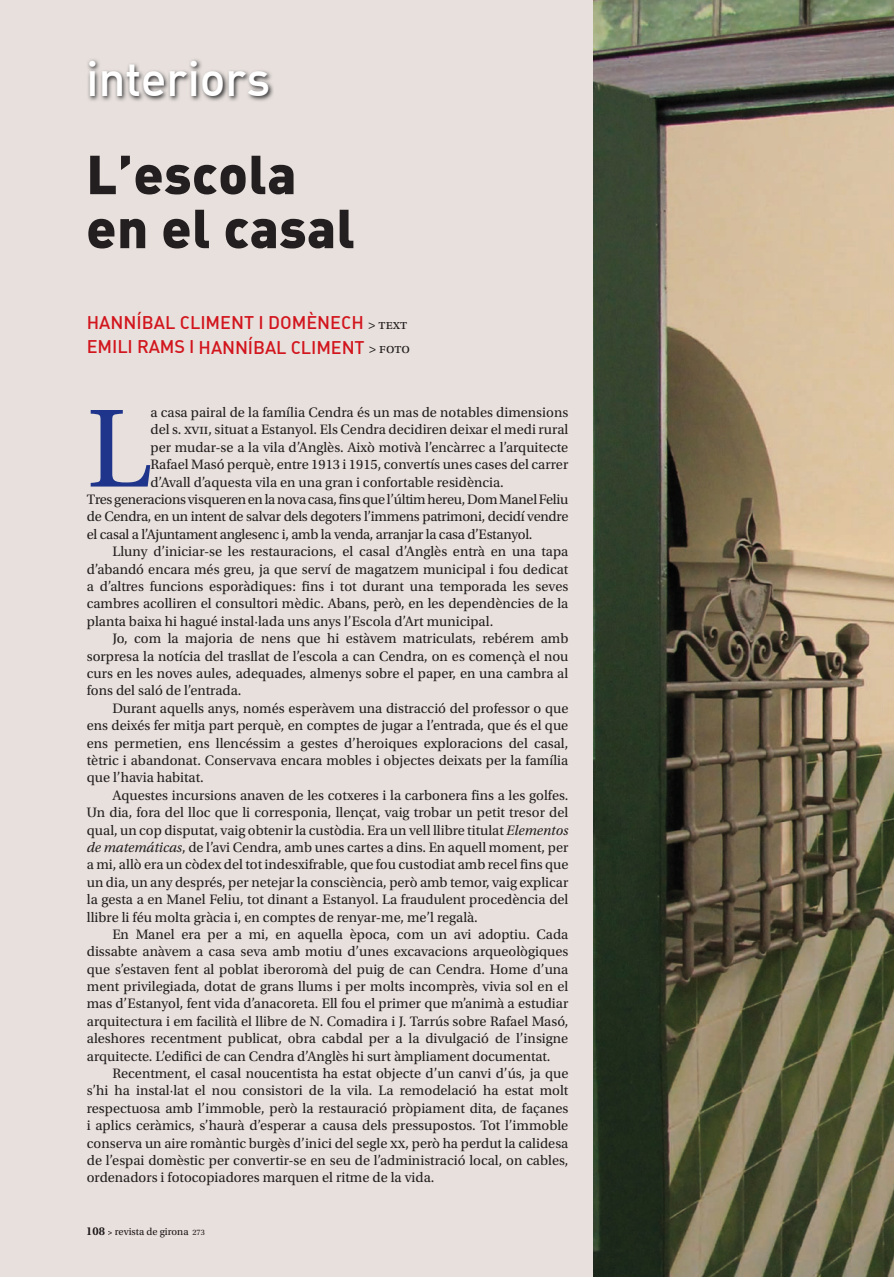
<style>
.page{position:relative;width:894px;height:1277px;background:#fff}
.page>*{position:absolute;margin:0;border:0;box-sizing:border-box;transform-origin:0 0}
.t1{font:117.15px "Utopia Std";color:#1e358b}
.t2{font:54px/54px "DIN Black Alternate";letter-spacing:.01em;color:#231f20}
.t3{font:48px "DIN Medium Alternate";letter-spacing:-.01em;color:#fff}
.t4{font:18px/25.5px "DIN Medium Alternate";letter-spacing:-.005em;color:#d2161e}
.t5{font:14.4px "Utopia Std";color:#231f20}
.t6{font:14.4px "Utopia Std";letter-spacing:-.02em;color:#231f20}
.t7{font:10.5px "Utopia Std";color:#231f20}
.s1{font-family:"Utopia Std";font-size:13.95px;color:#231f20}
.s2{font-style:italic}
.s3{font-weight:600;font-size:12px}
.s4{font-weight:600;font-size:9px}
.s5{font-size:8.25px}
</style>
<div class="page">
<div style="left:0;top:0;width:593px;height:1277px;background:#e8e0dc"></div>
<div style="left:87px;top:1227px;width:18px;height:8px;background:#e8e0dc"></div>
<svg style="left:108px;top:1230px;width:4px;height:4px"></svg>
<div style="left:115px;top:1227px;width:74px;height:10px;background:#e8e0dc"></div>
<div style="left:191px;top:1229px;width:13px;height:6px;background:#e8e0dc"></div>
<img style="left:593px;top:0;width:301px;height:1277px">
<img style="left:86px;top:58px;width:188px;height:44px">
<h3 class="t3" style="left:86px;top:48px;width:186px">interiors</h3>
<h2 class="t2" style="left:86px;top:145px;width:270px">L’escola en el casal</h2>
<p class="t4" style="left:87px;top:309px;width:325px">HANNÍBAL CLIMENT I DOMÈNECH <span class="s1">&gt; text<br></span>EMILI RAMS I HANNÍBAL CLIMENT <span class="s1">&gt; foto</span></p>
<h1 class="t1" style="left:87px;top:385px;width:66px">L</h1>
<p class="t5" style="left:150px;top:404px;width:419px">a casa pairal de la família Cendra és un mas de notables dimensions</p>
<p class="t5" style="left:150px;top:422px;width:419px">del s. xvii, situat a Estanyol. Els Cendra decidiren deixar el medi rural</p>
<p class="t5" style="left:150px;top:439px;width:419px">per mudar-se a la vila d’Anglès. Això motivà l’encàrrec a l’arquitecte</p>
<p class="t5" style="left:150px;top:457px;width:419px">Rafael Masó perquè, entre 1913 i 1915, convertís unes cases del carrer</p>
<p class="t5" style="left:150px;top:474px;width:355px">d’Avall d’aquesta vila en una gran i confortable residència.</p>
<p class="t6" style="left:87px;top:491px;width:483px">Tres generacions visqueren en la nova casa, fins que l’últim hereu, Dom Manel Feliu</p>
<p class="t6" style="left:87px;top:509px;width:483px">de Cendra, en un intent de salvar dels degoters l’immens patrimoni, decidí vendre</p>
<p class="t6" style="left:87px;top:526px;width:447px">el casal a l’Ajuntament anglesenc i, amb la venda, arranjar la casa d’Estanyol.</p>
<p class="t5" style="left:112px;top:544px;width:457px">Lluny d’iniciar-se les restauracions, el casal d’Anglès entrà en una tapa</p>
<p class="t5" style="left:87px;top:561px;width:483px">d’abandó encara més greu, ja que serví de magatzem municipal i fou dedicat</p>
<p class="t5" style="left:87px;top:578px;width:483px">a d’altres funcions esporàdiques: fins i tot durant una temporada les seves</p>
<p class="t5" style="left:87px;top:596px;width:483px">cambres acolliren el consultori mèdic. Abans, però, en les dependències de la</p>
<p class="t5" style="left:87px;top:613px;width:408px">planta baixa hi hagué instal·lada uns anys l’Escola d’Art municipal.</p>
<p class="t5" style="left:112px;top:631px;width:457px">Jo, com la majoria de nens que hi estàvem matriculats, rebérem amb</p>
<p class="t5" style="left:87px;top:648px;width:483px">sorpresa la notícia del trasllat de l’escola a can Cendra, on es començà el nou</p>
<p class="t5" style="left:87px;top:665px;width:483px">curs en les noves aules, adequades, almenys sobre el paper, en una cambra al</p>
<p class="t5" style="left:87px;top:683px;width:156px">fons del saló de l’entrada.</p>
<p class="t5" style="left:112px;top:700px;width:457px">Durant aquells anys, només esperàvem una distracció del professor o que</p>
<p class="t5" style="left:87px;top:718px;width:483px">ens deixés fer mitja part perquè, en comptes de jugar a l’entrada, que és el que</p>
<p class="t5" style="left:87px;top:735px;width:483px">ens permetien, ens llencéssim a gestes d’heroiques exploracions del casal,</p>
<p class="t5" style="left:87px;top:752px;width:483px">tètric i abandonat. Conservava encara mobles i objectes deixats per la família</p>
<p class="t5" style="left:87px;top:770px;width:118px">que l’havia habitat.</p>
<p class="t5" style="left:112px;top:787px;width:457px">Aquestes incursions anaven de les cotxeres i la carbonera fins a les golfes.</p>
<p class="t5" style="left:87px;top:805px;width:483px">Un dia, fora del lloc que li corresponia, llençat, vaig trobar un petit tresor del</p>
<p class="t5" style="left:87px;top:822px;width:483px">qual, un cop disputat, vaig obtenir la custòdia. Era un vell llibre titulat <span class="s2">Elementos</span></p>
<p class="t5" style="left:87px;top:839px;width:483px"><span class="s2">de matemáticas</span>, de l’avi Cendra, amb unes cartes a dins. En aquell moment, per</p>
<p class="t5" style="left:87px;top:857px;width:483px">a mi, allò era un còdex del tot indesxifrable, que fou custodiat amb recel fins que</p>
<p class="t5" style="left:87px;top:874px;width:483px">un dia, un any després, per netejar la consciència, però amb temor, vaig explicar</p>
<p class="t5" style="left:87px;top:891px;width:483px">la gesta a en Manel Feliu, tot dinant a Estanyol. La fraudulent procedència del</p>
<p class="t5" style="left:87px;top:909px;width:392px">llibre li féu molta gràcia i, en comptes de renyar-me, me’l regalà.</p>
<p class="t5" style="left:112px;top:926px;width:457px">En Manel era per a mi, en aquella època, com un avi adoptiu. Cada</p>
<p class="t5" style="left:87px;top:944px;width:483px">dissabte anàvem a casa seva amb motiu d’unes excavacions arqueològiques</p>
<p class="t5" style="left:87px;top:961px;width:483px">que s’estaven fent al poblat iberoromà del puig de can Cendra. Home d’una</p>
<p class="t5" style="left:87px;top:978px;width:483px">ment privilegiada, dotat de grans llums i per molts incomprès, vivia sol en el</p>
<p class="t5" style="left:87px;top:996px;width:483px">mas d’Estanyol, fent vida d’anacoreta. Ell fou el primer que m’animà a estudiar</p>
<p class="t5" style="left:87px;top:1013px;width:483px">arquitectura i em facilità el llibre de N. Comadira i J. Tarrús sobre Rafael Masó,</p>
<p class="t5" style="left:87px;top:1031px;width:483px">aleshores recentment publicat, obra cabdal per a la divulgació de l’insigne</p>
<p class="t5" style="left:87px;top:1048px;width:465px">arquitecte. L’edifici de can Cendra d’Anglès hi surt àmpliament documentat.</p>
<p class="t5" style="left:112px;top:1065px;width:457px">Recentment, el casal noucentista ha estat objecte d’un canvi d’ús, ja que</p>
<p class="t5" style="left:87px;top:1083px;width:483px">s’hi ha instal·lat el nou consistori de la vila. La remodelació ha estat molt</p>
<p class="t5" style="left:87px;top:1100px;width:483px">respectuosa amb l’immoble, però la restauració pròpiament dita, de façanes</p>
<p class="t5" style="left:87px;top:1118px;width:483px">i aplics ceràmics, s’haurà d’esperar a causa dels pressupostos. Tot l’immoble</p>
<p class="t5" style="left:87px;top:1135px;width:483px">conserva un aire romàntic burgès d’inici del segle xx, però ha perdut la calidesa</p>
<p class="t5" style="left:87px;top:1152px;width:483px">de l’espai domèstic per convertir-se en seu de l’administració local, on cables,</p>
<p class="t5" style="left:87px;top:1170px;width:349px">ordenadors i fotocopiadores marquen el ritme de la vida.</p>
<p class="t7" style="left:86px;top:1225px;width:120px"><span class="s3">108</span> <span class="s4">&gt;</span> revista de girona <span class="s5">273</span></p>
</div>
